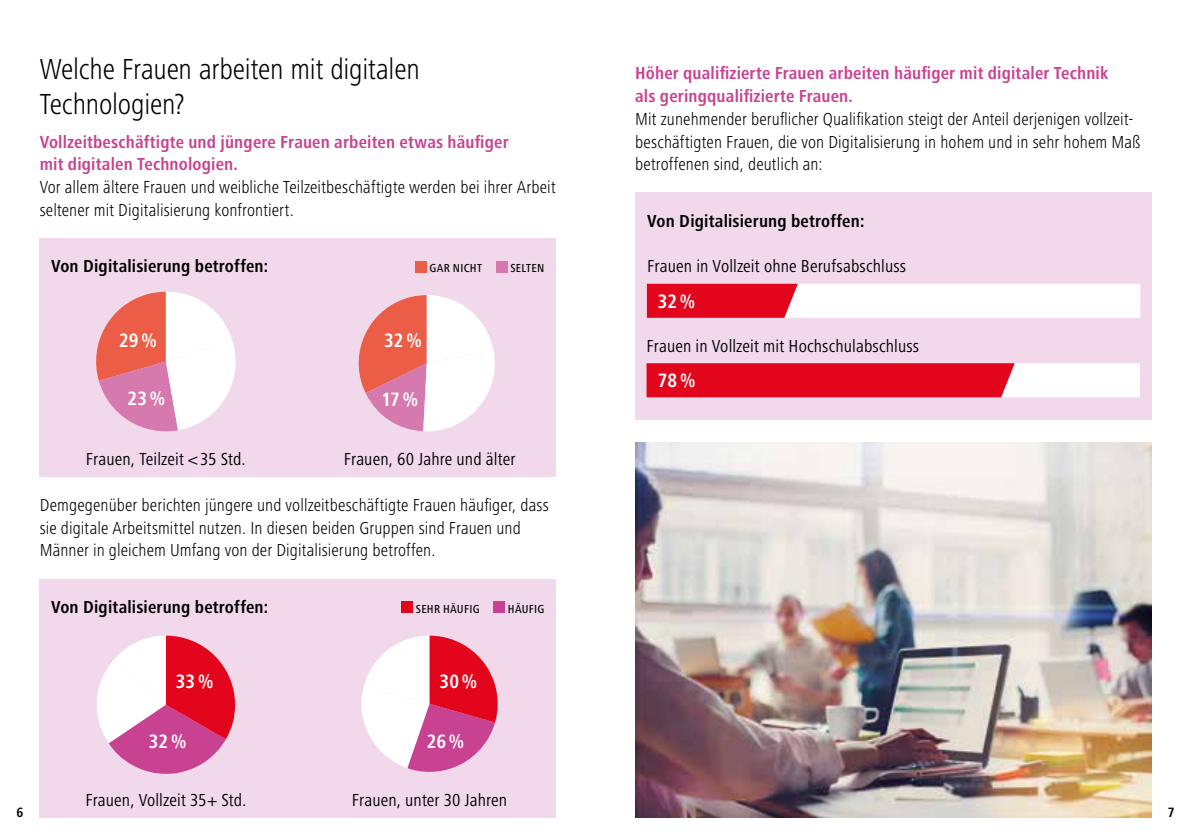
<style>
.page{position:relative;width:1191px;height:840px;background:#fff}
.page>*{position:absolute;margin:0;border:0;box-sizing:border-box;transform-origin:0 0}
.t1{font:300 condensed 30px/34px "Frutiger Next Pro";letter-spacing:-.01em;color:#000}
.t2{font:700 condensed 20px "Frutiger Next Pro";letter-spacing:-.005em;color:#fff}
.t3{font:300 condensed 18px/22.6px "Frutiger Next Pro";letter-spacing:.005em;color:#000}
.t4{font:700 condensed 18px/22.6px "Frutiger Next Pro";letter-spacing:.01em;color:#c94191}
.t5{font:condensed 18px "Frutiger Next Pro";letter-spacing:.005em;color:#000}
.t6{font:700 condensed 18px "Frutiger Next Pro";letter-spacing:.01em;color:#000}
.t7{font:700 condensed 14px "Frutiger Next Pro";color:#000}
.t8{font:500 condensed 12px "Frutiger Next Pro";letter-spacing:.025em;color:#000}
</style>
<div class="page">
<div style="left:635px;top:193px;width:516px;height:227px;background:#f1d8ea"></div>
<svg style="left:646px;top:363px;width:494px;height:34px;background:#ea4959"></svg>
<svg style="left:647px;top:283px;width:493px;height:34px;background:#f6b6bd"></svg>
<img style="left:635px;top:442px;width:516px;height:374px">
<div style="left:40px;top:578px;width:516px;height:238px;background:#f1d8ea"></div>
<div style="left:40px;top:238px;width:516px;height:238px;background:#f1d8ea"></div>
<svg style="left:97px;top:635px;width:138px;height:139px"></svg>
<svg style="left:96px;top:291px;width:140px;height:141px"></svg>
<svg style="left:361px;top:635px;width:136px;height:137px"></svg>
<svg style="left:358px;top:295px;width:137px;height:136px"></svg>
<div style="left:415px;top:261px;width:12px;height:11px;background:#eb5d46"></div>
<div style="left:496px;top:261px;width:11px;height:11px;background:#d679af"></div>
<div style="left:402px;top:601px;width:11px;height:11px;background:#e3051b"></div>
<div style="left:494px;top:601px;width:11px;height:11px;background:#c94191"></div>
<h1 class="t1" style="left:40px;top:52px;width:382px">Welche Frauen arbeiten mit digitalen<br>Technologien?</h1>
<p class="t4" style="left:40px;top:130px;width:470px">Vollzeitbeschäftigte und jüngere Frauen arbeiten etwas häufiger mit digitalen Technologien.</p>
<p class="t3" style="left:40px;top:175px;width:517px">Vor allem ältere Frauen und weibliche Teilzeitbeschäftigte werden bei ihrer Arbeit seltener mit Digitalisierung konfrontiert.</p>
<p class="t6" style="left:51px;top:256px;width:219px">Von Digitalisierung betroffen:</p>
<p class="t8" style="left:429px;top:261px;width:54px">GAR NICHT</p>
<p class="t8" style="left:510px;top:261px;width:35px">SELTEN</p>
<p class="t2" style="left:119px;top:329px;width:39px">29%</p>
<p class="t2" style="left:384px;top:329px;width:39px">32%</p>
<p class="t2" style="left:128px;top:386px;width:39px">23%</p>
<p class="t2" style="left:381px;top:387px;width:39px">17%</p>
<p class="t5" style="left:86px;top:449px;width:161px">Frauen, Teilzeit &lt;35 Std.</p>
<p class="t5" style="left:344px;top:449px;width:173px">Frauen, 60 Jahre und älter</p>
<p class="t3" style="left:40px;top:493px;width:510px">Demgegenüber berichten jüngere und vollzeitbeschäftigte Frauen häufiger, dass sie digitale Arbeitsmittel nutzen. In diesen beiden Gruppen sind Frauen und<br>Männer in gleichem Umfang von der Digitalisierung betroffen.</p>
<p class="t6" style="left:51px;top:596px;width:219px">Von Digitalisierung betroffen:</p>
<p class="t8" style="left:416px;top:601px;width:65px">SEHR HÄUFIG</p>
<p class="t8" style="left:508px;top:601px;width:38px">HÄUFIG</p>
<p class="t7" style="left:16px;top:804px;width:8px">6</p>
<p class="t2" style="left:176px;top:669px;width:39px">33%</p>
<p class="t2" style="left:149px;top:729px;width:39px">32%</p>
<p class="t2" style="left:439px;top:669px;width:40px">30%</p>
<p class="t2" style="left:427px;top:729px;width:39px">26%</p>
<p class="t5" style="left:85px;top:789px;width:162px">Frauen, Vollzeit 35+ Std.</p>
<p class="t5" style="left:352px;top:789px;width:157px">Frauen, unter 30 Jahren</p>
<p class="t4" style="left:635px;top:62px;width:475px">Höher qualifizierte Frauen arbeiten häufiger mit digitaler Technik als geringqualifizierte Frauen.</p>
<p class="t3" style="left:635px;top:107px;width:506px">Mit zunehmender beruflicher Qualifikation steigt der Anteil derjenigen vollzeit&shy;beschäftigten Frauen, die von Digitalisierung in hohem und in sehr hohem Maß betroffenen sind, deutlich an:</p>
<p class="t6" style="left:647px;top:210px;width:219px">Von Digitalisierung betroffen:</p>
<p class="t5" style="left:647px;top:256px;width:260px">Frauen in Vollzeit ohne Berufsabschluss</p>
<p class="t2" style="left:658px;top:290px;width:39px">32%</p>
<p class="t5" style="left:646px;top:335px;width:274px">Frauen in Vollzeit mit Hochschulabschluss</p>
<p class="t2" style="left:658px;top:369px;width:39px">78%</p>
<p class="t7" style="left:1167px;top:804px;width:8px">7</p>
</div>
